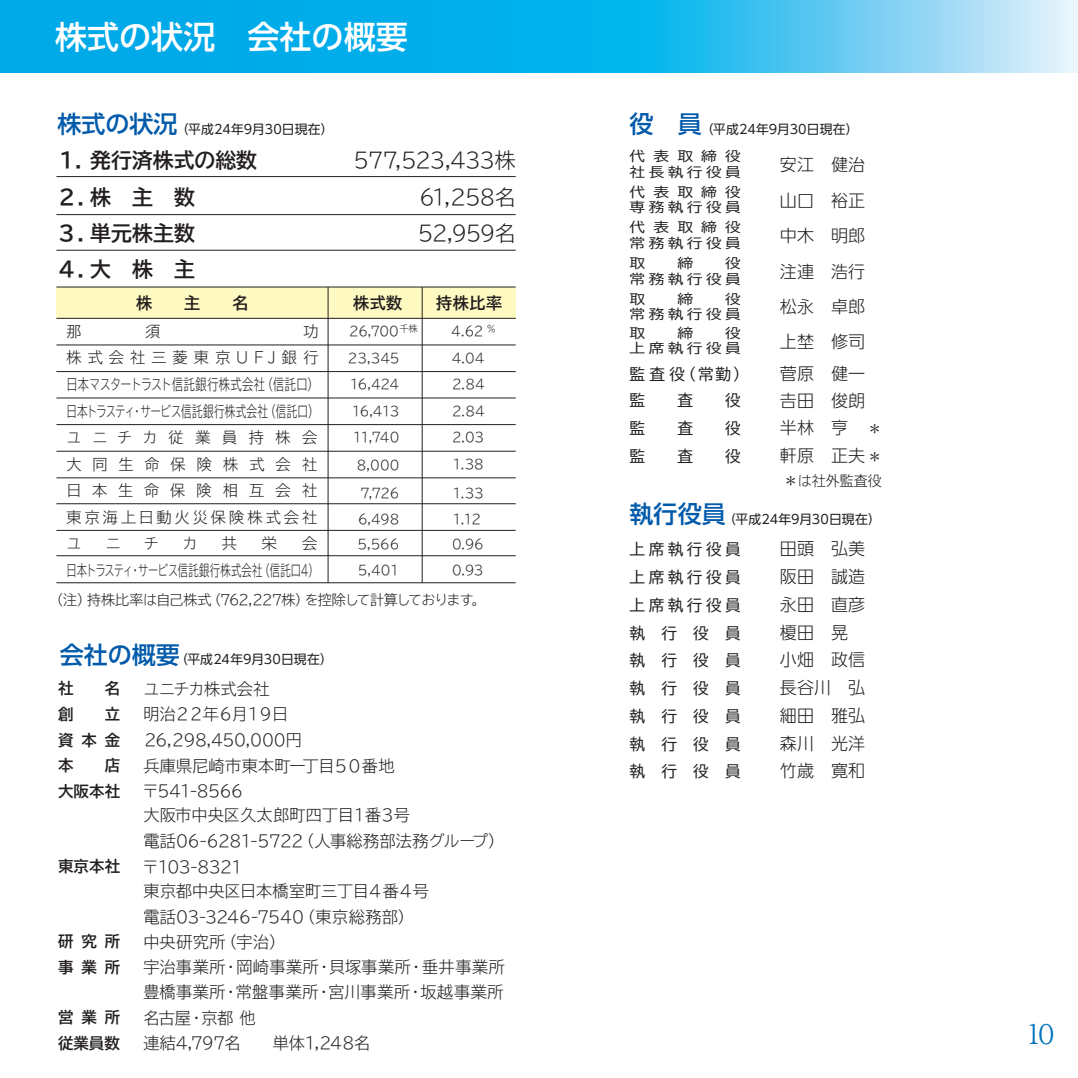
<style>
.page{position:relative;width:1078px;height:1078px;background:#fff}
.page>*{position:absolute;margin:0;border:0;box-sizing:border-box;transform-origin:0 0}
.t1{font:32px "UD Shin Go Pro Medium 90 pv RKSJ H";color:#fff}
.t2{font:26px "TBUD Min Std Medium 90 pv RKSJ H";color:#0073bc}
.t3{font:24px "UD Shin Go Pro Medium 90 pv RKSJ H";color:#015aaa}
.t4{font:20.8px/36.4px "TBUD Go Std Bold 90 pv RKSJ H";letter-spacing:.005em;color:#231f20;text-align:justify}
.t5{font:20.8px/36.4px "TBUD Go Std Super Light 90 pv RKSJ H";letter-spacing:-.045em;color:#231f20;text-align:justify}
.t6{font:17px/35.6px "UD Shin Go Pro Light 90 pv RKSJ H";color:#231f20;text-align:justify}
.t7{font:16px/25.6px "TBUD Go Std Super Light 90 pv RKSJ H";color:#231f20}
.t8{font:16px/25px "TBUD Go Std Super Light 90 pv RKSJ H";letter-spacing:.035em;color:#231f20}
.t9{font:16px "TBUD Go Std Super Light 90 pv RKSJ H";letter-spacing:-.025em;color:#231f20}
.t10{font:16px "TBUD Go Std Super Light 90 pv RKSJ H";letter-spacing:-.095em;color:#231f20}
.t11{font:16px "TBUD Go Std Bold 90 pv RKSJ H";letter-spacing:.035em;color:#231f20}
.t12{font:16px "TBUD Go Std Super Light 90 pv RKSJ H";letter-spacing:-.02em;color:#231f20}
.t13{font:15.6px "TBUD Go Std Regular 90 pv RKSJ H";letter-spacing:.66em;color:#231f20}
.t14{font:15.4px "TBUD Go Std Bold 90 pv RKSJ H";letter-spacing:.005em;color:#231f20}
.t15{font:15px/26.6px "TBUD Go Std Super Light 90 pv RKSJ H";letter-spacing:.215em;color:#231f20;text-align:justify}
.t16{font:15px/26.6px "TBUD Go Std Super Light 90 pv RKSJ H";color:#231f20;text-align:right}
.t17{font:14px "TBUD Go Std Super Light 90 pv RKSJ H";letter-spacing:-.04em;color:#231f20}
.t18{font:13.2px/15.6px "TBUD Go Std Regular 90 pv RKSJ H";letter-spacing:.225em;color:#231f20;scale:1.18 1}
.t19{font:13px/25.8px "TBUD Go Std Super Light 90 pv RKSJ H";letter-spacing:-.03em;color:#231f20}
.t20{font:12.8px "UD Shin Go Pro Regular 90 pv RKSJ H";letter-spacing:.005em;color:#231f20}
.s1{font-family:"UD Shin Go Pro Medium 90 pv RKSJ H";font-size:24px;color:#015aaa}
.s2{font-family:"TBUD Go Std Super Light 90 pv RKSJ H";font-size:14px}
</style>
<div class="page">
<svg style="left:0;top:0;width:1077px;height:73px"></svg>
<div style="left:56px;top:287px;width:459px;height:31px;background:#fffac1"></div>
<hr style="left:327px;top:287px;width:1px;height:296px;background:#231f20">
<hr style="left:422px;top:287px;width:1px;height:296px;background:#231f20">
<hr style="left:56px;top:286px;width:459px;height:1px;background:#231f20">
<hr style="left:56px;top:318px;width:459px;height:1px;background:#231f20">
<hr style="left:56px;top:344px;width:459px;height:1px;background:#231f20">
<hr style="left:56px;top:371px;width:459px;height:1px;background:#231f20">
<hr style="left:56px;top:397px;width:459px;height:1px;background:#231f20">
<hr style="left:56px;top:424px;width:459px;height:1px;background:#231f20">
<hr style="left:56px;top:451px;width:459px;height:1px;background:#231f20">
<hr style="left:56px;top:477px;width:459px;height:1px;background:#231f20">
<hr style="left:56px;top:503px;width:459px;height:1px;background:#231f20">
<hr style="left:56px;top:555px;width:459px;height:1px;background:#231f20">
<hr style="left:56px;top:530px;width:459px;height:1px;background:#231f20">
<hr style="left:56px;top:582px;width:459px;height:1px;background:#231f20">
<hr style="left:56px;top:176px;width:459px;height:1px;background:#231f20">
<hr style="left:56px;top:214px;width:459px;height:1px;background:#231f20">
<hr style="left:56px;top:250px;width:459px;height:1px;background:#231f20">
<p class="t1" style="left:55px;top:25px;width:354px">株式の状況 会社の概要</p>
<p class="t3" style="left:57px;top:115px;width:122px">株式の状況</p>
<p class="t3" style="left:629px;top:114px;width:73px">役 員</p>
<p class="t20" style="left:176px;top:124px;width:159px">（平成24年9月30日現在）</p>
<p class="t20" style="left:700px;top:124px;width:159px">（平成24年9月30日現在）</p>
<p class="t4" style="left:57px;top:145px;width:43px">１．２．３．４．</p>
<p class="t4" style="left:90px;top:145px;width:168px">発行済株式の総数</p>
<p class="t5" style="left:418px;top:145px;width:99px;text-indent:-64px">577,523,433株61,258名52,959名</p>
<p class="t4" style="left:90px;top:181px;width:106px">株主数単元株主数大株主</p>
<p class="t11" style="left:136px;top:297px;width:18px">株</p>
<p class="t11" style="left:184px;top:297px;width:18px">主</p>
<p class="t11" style="left:232px;top:297px;width:18px">名</p>
<p class="t11" style="left:353px;top:297px;width:51px">株式数</p>
<p class="t11" style="left:436px;top:297px;width:67px">持株比率</p>
<p class="t15" style="left:66px;top:320px;width:253px;text-indent:237px">功株式会社三菱東京UFJ銀行日本マスタートラスト信託銀行株式会社（信託口）日本トラスティ・サービス信託銀行株式会社（信託口）ユニチカ従業員持株会大同生命保険株式会社日本生命保険相互会社東京海上日動火災保険株式会社ユ</p>
<p class="t15" style="left:66px;top:320px;width:17px">那</p>
<p class="t15" style="left:145px;top:320px;width:17px">須</p>
<p class="t16" style="left:66px;top:532px;width:253px">会<br>日本トラスティ・サービス信託銀行株式会社（信託口4）</p>
<p class="t15" style="left:106px;top:532px;width:17px">ニ</p>
<p class="t15" style="left:144px;top:532px;width:17px">チ</p>
<p class="t15" style="left:182px;top:532px;width:17px">カ</p>
<p class="t15" style="left:222px;top:532px;width:17px">共</p>
<p class="t15" style="left:262px;top:532px;width:17px">栄</p>
<p class="t19" style="left:348px;top:319px;width:71px;line-height:26.6px">26,700<sup>千株<br></sup>23,345<br>16,424</p>
<p class="t19" style="left:351px;top:400px;width:49px">16,413</p>
<p class="t19" style="left:352px;top:426px;width:48px">11,740</p>
<p class="t19" style="left:357px;top:453px;width:44px">8,000</p>
<p class="t19" style="left:357px;top:481px;width:43px;text-align:justify">7,726<br>6,498<br>5,566<br>5,401</p>
<p class="t19" style="left:451px;top:319px;width:46px;line-height:26.6px">4.62 <sup>％<br></sup>4.04<br>2.84</p>
<p class="t19" style="left:452px;top:400px;width:34px">2.84</p>
<p class="t19" style="left:452px;top:425px;width:34px;line-height:26.6px">2.03<br>1.38</p>
<p class="t19" style="left:452px;top:481px;width:33px">1.33<br>1.12<br>0.96<br>0.93</p>
<p class="t17" style="left:49px;top:594px;width:437px">（注）持株比率は自己株式（762,227株）を控除して計算しております。</p>
<p class="t20" style="left:60px;top:654px;width:274px"><span class="s1">会社の概要</span>（平成24年9月30日現在）</p>
<p class="t14" style="left:58px;top:682px;width:17px">社</p>
<p class="t14" style="left:105px;top:682px;width:17px">名</p>
<p class="t12" style="left:143px;top:682px;width:128px">ユニチカ株式会社</p>
<p class="t14" style="left:58px;top:708px;width:17px">創</p>
<p class="t14" style="left:105px;top:708px;width:17px">立</p>
<p class="t10" style="left:143px;top:708px;width:146px">明治２２年６月１９日</p>
<p class="t14" style="left:58px;top:733px;width:64px">資本金</p>
<p class="t9" style="left:144px;top:733px;width:159px">26,298,450,000円</p>
<p class="t14" style="left:58px;top:759px;width:17px">本</p>
<p class="t14" style="left:105px;top:759px;width:17px">店</p>
<p class="t7" style="left:143px;top:754px;width:252px">兵庫県尼崎市東本町一丁目５０番地</p>
<p class="t14" style="left:58px;top:785px;width:64px">大阪本社</p>
<p class="t14" style="left:58px;top:859px;width:64px">東京本社</p>
<p class="t7" style="left:142px;top:780px;width:102px">〒541-8566</p>
<p class="t7" style="left:143px;top:804px;width:362px">大阪市中央区久太郎町四丁目１番３号<br>電話06-6281-5722（人事総務部法務グループ）</p>
<p class="t7" style="left:142px;top:855px;width:102px">〒103-8321</p>
<p class="t7" style="left:143px;top:905px;width:272px">電話03-3246-7540（東京総務部）</p>
<p class="t7" style="left:143px;top:880px;width:287px">東京都中央区日本橋室町三丁目４番４号</p>
<p class="t14" style="left:58px;top:935px;width:64px">研究所</p>
<p class="t7" style="left:143px;top:930px;width:143px">中央研究所（宇治）</p>
<p class="t14" style="left:58px;top:961px;width:64px">事業所</p>
<p class="t8" style="left:143px;top:956px;width:363px">宇治事業所・岡崎事業所・貝塚事業所・垂井事業所豊橋事業所・常盤事業所・宮川事業所・坂越事業所</p>
<p class="t14" style="left:58px;top:1011px;width:64px">営業所</p>
<p class="t7" style="left:143px;top:1006px;width:113px">名古屋・京都 他</p>
<p class="t14" style="left:58px;top:1036px;width:63px">従業員数</p>
<p class="t7" style="left:143px;top:1032px;width:99px">連結4,797名</p>
<p class="t7" style="left:273px;top:1032px;width:99px">単体1,248名</p>
<p class="t18" style="left:629px;top:150px;width:96px">代表取締役社長執行役員</p>
<p class="t18" style="left:629px;top:186px;width:96px">代表取締役専務執行役員</p>
<p class="t18" style="left:629px;top:221px;width:96px">代表取締役常務執行役員</p>
<p class="t6" style="left:779px;top:149px;width:87px">安江 健治山口 裕正中木 明郎</p>
<p class="t18" style="left:629px;top:257px;width:15px">取</p>
<p class="t18" style="left:677px;top:257px;width:15px">締</p>
<p class="t18" style="left:629px;top:257px;width:96px;text-align:right">役<br>常務執行役員</p>
<p class="t6" style="left:779px;top:256px;width:87px">注連 浩行</p>
<p class="t18" style="left:629px;top:292px;width:15px">取</p>
<p class="t18" style="left:677px;top:292px;width:15px">締</p>
<p class="t18" style="left:629px;top:292px;width:96px;text-align:right">役<br>常務執行役員</p>
<p class="t6" style="left:779px;top:291px;width:87px">松永 卓郎</p>
<p class="t18" style="left:629px;top:327px;width:15px">取</p>
<p class="t18" style="left:677px;top:327px;width:15px">締</p>
<p class="t18" style="left:629px;top:327px;width:96px;text-align:right">役<br>上席執行役員</p>
<p class="t6" style="left:779px;top:326px;width:87px">上埜　修司</p>
<p class="t13" style="left:629px;top:368px;width:120px">監査役（常勤）</p>
<p class="t6" style="left:779px;top:358px;width:87px">菅原　健一</p>
<p class="t13" style="left:629px;top:394px;width:17px">監</p>
<p class="t13" style="left:677px;top:394px;width:17px">査</p>
<p class="t13" style="left:725px;top:394px;width:17px">役</p>
<p class="t6" style="left:779px;top:385px;width:87px">吉田　俊朗</p>
<p class="t13" style="left:629px;top:422px;width:17px">監</p>
<p class="t13" style="left:677px;top:422px;width:17px">査</p>
<p class="t13" style="left:725px;top:422px;width:17px">役</p>
<p class="t6" style="left:779px;top:412px;width:103px">半林 亨 <span class="s2">＊</span></p>
<p class="t13" style="left:629px;top:450px;width:17px">監</p>
<p class="t13" style="left:677px;top:450px;width:17px">査</p>
<p class="t13" style="left:725px;top:450px;width:17px">役</p>
<p class="t6" style="left:779px;top:440px;width:103px">軒原 正夫<span class="s2">＊</span></p>
<p class="t17" style="left:783px;top:475px;width:99px">＊は社外監査役</p>
<p class="t3" style="left:629px;top:504px;width:98px">執行役員</p>
<p class="t20" style="left:723px;top:514px;width:159px">（平成24年9月30日現在）</p>
<p class="t13" style="left:629px;top:543px;width:113px">上席執行役員</p>
<p class="t6" style="left:779px;top:533px;width:87px">田頭　弘美</p>
<p class="t13" style="left:629px;top:571px;width:113px">上席執行役員</p>
<p class="t6" style="left:779px;top:561px;width:87px">阪田　誠造</p>
<p class="t13" style="left:629px;top:599px;width:113px">上席執行役員</p>
<p class="t6" style="left:779px;top:589px;width:87px">永田　直彦</p>
<p class="t13" style="left:629px;top:626px;width:113px">執行役員</p>
<p class="t6" style="left:779px;top:616px;width:70px">榎田　晃</p>
<p class="t13" style="left:629px;top:654px;width:113px">執行役員</p>
<p class="t6" style="left:779px;top:644px;width:87px">小畑　政信</p>
<p class="t13" style="left:629px;top:682px;width:113px">執行役員</p>
<p class="t6" style="left:779px;top:672px;width:87px">長谷川　弘</p>
<p class="t13" style="left:629px;top:710px;width:113px">執行役員</p>
<p class="t6" style="left:779px;top:699px;width:87px">細田　雅弘</p>
<p class="t13" style="left:629px;top:737px;width:113px">執行役員</p>
<p class="t6" style="left:779px;top:727px;width:87px">森川　光洋</p>
<p class="t13" style="left:629px;top:765px;width:113px">執行役員</p>
<p class="t6" style="left:779px;top:755px;width:87px">竹歳　寛和</p>
<p class="t2" style="left:1024px;top:1024px;width:32px">10</p>
</div>
